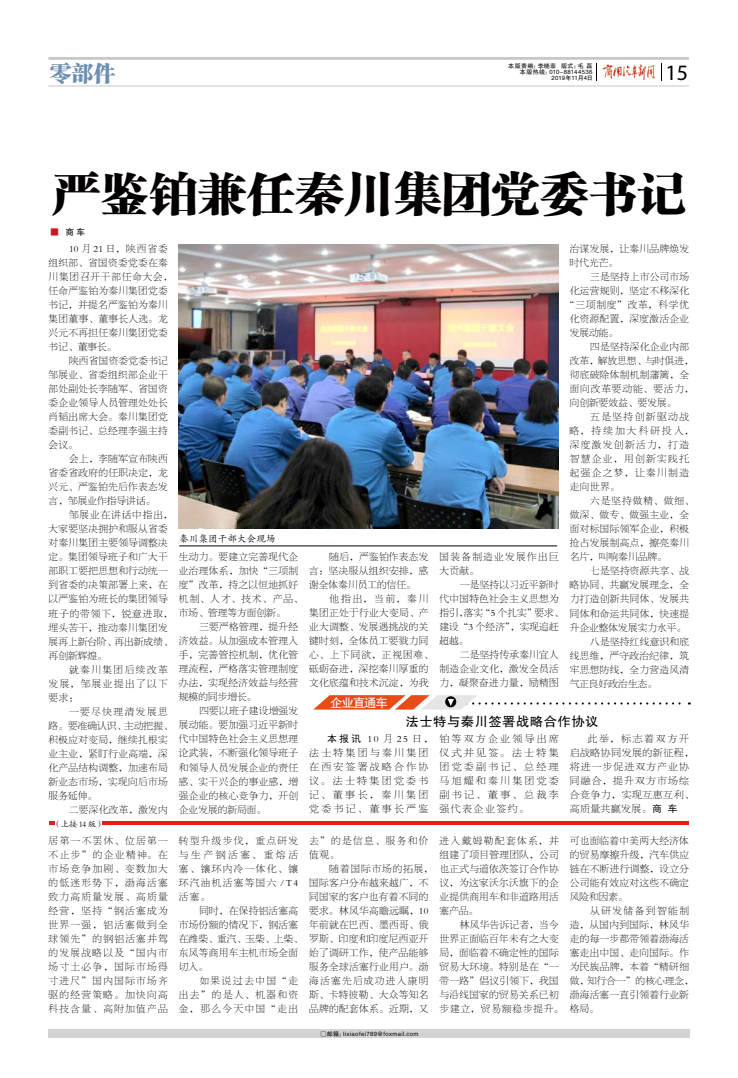
<style>
.page{position:relative;width:738px;height:1078px;background:#fff}
.page>*{position:absolute;margin:0;border:0;box-sizing:border-box;transform-origin:0 0}
.t1{font:46px "FZCSJW GB1 0";color:#040000;scale:1.06 1}
.t2{font:30px "Myriad Pro";color:#000}
.t3{font:22px "FZCSJW GB1 0";color:#6e8fb2}
.t4{font:22px "Myriad Pro";color:#000}
.t5{font:13px "FZHTJW GB1 0";letter-spacing:.03em;color:#000}
.t6{font:12.2px "FZHTJW GB1 0";letter-spacing:-.1em;color:#fff}
.t7{font:9.6px/14px "FZBSJW GB1 0";letter-spacing:.04em;color:#000;text-align:justify}
.t8{font:9.6px/14px "FZBSJW GB1 0";letter-spacing:.225em;color:#000}
.t9{font:9.6px/14px "FZBSJW GB1 0";letter-spacing:.08em;color:#000}
.t10{font:9.6px "FZBSJW GB1 0";letter-spacing:.01em;color:#000}
.t11{font:9.6px "FZBSJW GB1 0";letter-spacing:.15em;color:#000}
.t12{font:9.6px/14px "FZBSJW GB1 0";letter-spacing:.14em;color:#000}
.t13{font:9.6px/14px "FZBSJW GB1 0";letter-spacing:.145em;color:#000}
.t14{font:9.6px "FZBSJW GB1 0";letter-spacing:.09em;color:#000}
.t15{font:9.6px "FZBSJW GB1 0";letter-spacing:.1em;color:#000}
.t16{font:9.6px "FZBSJW GB1 0";letter-spacing:.11em;color:#000}
.t17{font:9.6px "FZKTJW GB1 0";color:#040000}
.t18{font:9.6px "FZBSJW GB1 0";letter-spacing:.16em;color:#000}
.t19{font:8.6px "FZKTJW GB1 0";color:#000}
.t20{font:8.6px "FZHTJW GB1 0";color:#000}
.t21{font:6px/6px "FZHTJW GB1 0";letter-spacing:.055em;color:#000;text-align:right}
.t22{font:6px "FZHTJW GB1 0";letter-spacing:-.005em;color:#000}
.s1{font-size:9px;color:#ca171d}
.s2{font-family:"Sim Hei"}
</style>
<div class="page">
<div style="left:48px;top:1029px;width:641px;height:8px;background:#d2d3d4"></div>
<hr style="left:48px;top:57px;width:640px;height:3px;background:#c7c8ca">
<hr style="left:48px;top:86px;width:640px;height:1px;background:#c7c8ca">
<svg style="left:661px;top:64px;width:1px;height:17px"></svg>
<img style="left:602px;top:64px;width:53px;height:16px">
<hr style="left:50px;top:821px;width:638px;height:4px;background:#e61e19">
<div style="left:55px;top:819px;width:47px;height:8px;background:#fff"></div>
<svg style="left:314px;top:695px;width:375px;height:14px"></svg>
<hr style="left:179px;top:545px;width:377px;height:1px;background:#000">
<img style="left:179px;top:244px;width:379px;height:284px">
<h3 class="t3" style="left:49px;top:60px;width:67px">零部件</h3>
<p class="t21" style="left:508px;top:63px;width:86px">本版责编：李晓菲 版式：毛 磊本版热线：010-88144536</p>
<p class="t22" style="left:551px;top:75px;width:43px">2019年11月4日</p>
<h2 class="t2" style="left:659px;top:51px;width:32px">03</h2>
<h3 class="t4" style="left:665px;top:59px;width:24px">15</h3>
<h1 class="t1" style="left:51px;top:168px;width:600px">严鉴铂兼任秦川集团党委书记</h1>
<p class="t7" style="left:49px;top:242px;width:125px;text-align:left;text-indent:20px">10 月 21 日，陕西省委组织部、省国资委党委在秦川集团召开干部任命大会，任命严鉴铂为秦川集团党委书记，并提名严鉴铂为秦川集团董事、董事长人选。龙兴元不再担任秦川集团党委书记、董事长。</p>
<p class="t7" style="left:49px;top:354px;width:121px;text-indent:20px">陕西省国资委党委书记邹展业、省委组织部企业干部处副处长李随军、省国资委企业领导人员管理处处长肖韬出席大会。秦川集团党委副书记、总经理李强主持会议。</p>
<p class="t7" style="left:49px;top:452px;width:121px;text-indent:20px">会上，李随军宣布陕西省委省政府的任职决定，龙兴元、严鉴铂先后作表态发言，邹展业作指导讲话。</p>
<p class="t7" style="left:49px;top:508px;width:125px;text-align:left;text-indent:20px">邹展业在讲话中指出，大家要坚决拥护和服从省委对秦川集团主要领导调整决定。集团领导班子和广大干部职工要把思想和行动统一到省委的决策部署上来，在以严鉴铂为班长的集团领导班子的带领下，锐意进取，埋头苦干，推动秦川集团发展再上新台阶、再出新成绩、再创新辉煌。</p>
<p class="t7" style="left:49px;top:662px;width:121px;text-indent:20px">就秦川集团后续改革发展，邹展业提出了以下要求：</p>
<p class="t7" style="left:49px;top:704px;width:125px;text-align:left;text-indent:20px">一要尽快理清发展思路。要准确认识、主动把握、积极应对变局，继续扎根实业主业，紧盯行业高端，深化产品结构调整，加速布局新业态市场，实现向后市场服务延伸。</p>
<p class="t7" style="left:69px;top:802px;width:100px">二要深化改革，激发内</p>
<p class="t20" style="left:50px;top:227px;width:36px"><span class="s1">■</span> 商 车</p>
<p class="t7" style="left:569px;top:242px;width:121px">治谋发展，让秦川品牌焕发时代光芒。</p>
<p class="t7" style="left:589px;top:270px;width:100px">三是坚持上市公司市场</p>
<p class="t7" style="left:569px;top:284px;width:121px">化运营规则，坚定不移深化</p>
<p class="t14" style="left:564px;top:300px;width:125px">“三项制度”改革，科学优</p>
<p class="t7" style="left:569px;top:312px;width:121px">化资源配置，深度激活企业</p>
<p class="t7" style="left:569px;top:326px;width:50px">发展动能。</p>
<p class="t7" style="left:589px;top:340px;width:100px">四是坚持深化企业内部</p>
<p class="t10" style="left:569px;top:356px;width:125px">改革，解放思想、与时俱进，</p>
<p class="t7" style="left:569px;top:368px;width:121px">彻底破除体制机制藩篱，全</p>
<p class="t15" style="left:569px;top:384px;width:125px">面向改革要动能、要活力，</p>
<p class="t10" style="left:569px;top:398px;width:108px">向创新要效益、要发展。</p>
<p class="t18" style="left:589px;top:412px;width:100px">五是坚持创新驱动战</p>
<p class="t8" style="left:569px;top:424px;width:125px">略，持续加大科研投入，</p>
<p class="t11" style="left:569px;top:440px;width:121px">深度激发创新活力，打造</p>
<p class="t11" style="left:569px;top:454px;width:121px">智慧企业，用创新实践托</p>
<p class="t11" style="left:569px;top:468px;width:121px">起强企之梦，让秦川制造</p>
<p class="t7" style="left:569px;top:480px;width:51px">走向世界。</p>
<p class="t16" style="left:589px;top:496px;width:105px">六是坚持做精、做细、</p>
<p class="t7" style="left:569px;top:508px;width:121px">做深、做专、做强主业，全</p>
<p class="t7" style="left:569px;top:522px;width:121px">面对标国际领军企业，积极</p>
<p class="t7" style="left:569px;top:536px;width:121px">抢占发展制高点，擦亮秦川</p>
<p class="t10" style="left:569px;top:552px;width:98px">名片，叫响秦川品牌。</p>
<p class="t7" style="left:589px;top:564px;width:100px">七是坚持资源共享、战</p>
<p class="t7" style="left:569px;top:578px;width:121px">略协同、共赢发展理念，全</p>
<p class="t7" style="left:569px;top:592px;width:121px">力打造创新共同体、发展共</p>
<p class="t7" style="left:569px;top:606px;width:121px">同体和命运共同体，快速提</p>
<p class="t10" style="left:569px;top:622px;width:118px">升企业整体发展实力水平。</p>
<p class="t7" style="left:589px;top:634px;width:100px">八是坚持红线意识和底</p>
<p class="t7" style="left:569px;top:648px;width:121px">线思维，严守政治纪律，筑</p>
<p class="t7" style="left:569px;top:662px;width:121px">牢思想防线，全力营造风清</p>
<p class="t10" style="left:569px;top:678px;width:89px">气正良好政治生态。</p>
<p class="t17" style="left:179px;top:533px;width:97px">秦川集团干部大会现场</p>
<p class="t7" style="left:179px;top:550px;width:125px;text-align:left">生动力。要建立完善现代企业治理体系，加快“三项制度”改革，持之以恒地抓好机制、人才、技术、产品、市场、管理等方面创新。</p>
<p class="t7" style="left:179px;top:620px;width:121px;text-indent:20px">三要严格管理，提升经济效益。从加强成本管理入手，完善管控机制，优化管理流程，严格落实管理制度办法，实现经济效益与经营规模的同步增长。</p>
<p class="t7" style="left:179px;top:704px;width:121px;text-indent:20px">四要以班子建设增强发展动能。要加强习近平新时代中国特色社会主义思想理论武装，不断强化领导班子和领导人员发展企业的责任感、实干兴企的事业感，增强企业的核心竞争力，开创企业发展的新局面。</p>
<p class="t7" style="left:309px;top:550px;width:121px;text-indent:20px">随后，严鉴铂作表态发言：坚决服从组织安排，感谢全体秦川员工的信任。</p>
<p class="t7" style="left:309px;top:592px;width:125px;text-align:left;text-indent:20px">他指出，当前，秦川集团正处于行业大变局、产业大调整、发展遇挑战的关键时刻，全体员工要戮力同心、上下同欲，正视困难、砥砺奋进，深挖秦川厚重的文化底蕴和技术沉淀，为我</p>
<p class="t12" style="left:439px;top:550px;width:121px">国装备制造业发展作出巨大贡献。</p>
<p class="t7" style="left:439px;top:578px;width:125px;text-align:left;text-indent:20px">一是坚持以习近平新时代中国特色社会主义思想为指引，落实“5 个扎实”要求、建设“3 个经济”，实现追赶超越。</p>
<p class="t7" style="left:439px;top:648px;width:121px;text-indent:20px">二是坚持传承秦川宜人制造企业文化，激发全员活力，凝聚奋进力量，励精图</p>
<p class="t6" style="left:330px;top:695px;width:59px">企业直通车</p>
<p class="t8" style="left:309px;top:732px;width:125px;text-indent:18px"><span class="s2">本报讯</span> 10 月 25 日，法士特集团与秦川集团在西安签署战略合作协议。法士特集团党委书记、董事长，秦川集团党委书记、董事长严鉴</p>
<p class="t7" style="left:439px;top:732px;width:121px">铂等双方企业领导出席仪式并见签。法士特集团党委副书记、总经理马旭耀和秦川集团党委副书记、董事、总裁李强代表企业签约。</p>
<h3 class="t5" style="left:405px;top:714px;width:194px">法士特与秦川签署战略合作协议</h3>
<p class="t9" style="left:569px;top:732px;width:125px;text-indent:18px">此举，标志着双方开启战略协同发展的新征程，将进一步促进双方产业协同融合，提升双方市场综合竞争力，实现互惠互利、高质量共赢发展。<span class="s2">商 车</span></p>
<p class="t19" style="left:53px;top:819px;width:53px">（上接 14 版）</p>
<p class="t7" style="left:49px;top:833px;width:121px">居第一不罢休、位居第一不止步”的企业精神。在市场竞争加剧、变数加大的低迷形势下，渤海活塞致力高质量发展、高质量经营，坚持“钢活塞成为世界一强，铝活塞做到全球领先”的钢铝活塞并驾的发展战略以及“国内市场寸土必争，国际市场得寸进尺”国内国际市场齐驱的经营策略。加快向高科技含量、高附加值产品</p>
<p class="t7" style="left:179px;top:833px;width:121px">转型升级步伐，重点研发与生产钢活塞、重熔活塞、镶环内冷一体化、镶环汽油机活塞等国六 /T4活塞。</p>
<p class="t7" style="left:179px;top:903px;width:125px;text-align:left;text-indent:20px">同时，在保持铝活塞高市场份额的情况下，钢活塞在潍柴、重汽、玉柴、上柴、东风等商用车主机市场全面切入。</p>
<p class="t7" style="left:179px;top:973px;width:121px;text-indent:20px">如果说过去中国“走出去”的是人、机器和资金，那么今天中国“走出</p>
<p class="t13" style="left:309px;top:833px;width:121px">去”的是信息、服务和价值观。</p>
<p class="t7" style="left:309px;top:861px;width:125px;text-align:left;text-indent:20px">随着国际市场的拓展，国际客户分布越来越广，不同国家的客户也有着不同的要求。林风华高瞻远瞩，10年前就在巴西、墨西哥、俄罗斯、印度和印度尼西亚开始了调研工作，使产品能够服务全球活塞行业用户。渤海活塞先后成功进入康明斯、卡特彼勒、大众等知名品牌的配套体系。近期，又</p>
<p class="t21" style="left:320px;top:1030px;width:99px">□邮箱：lixiaofei789@foxmail.com</p>
<p class="t7" style="left:439px;top:833px;width:121px">进入戴姆勒配套体系，并组建了项目管理团队，公司也正式与道依茨签订合作协议，为这家沃尔沃旗下的企业提供商用车和非道路用活塞产品。</p>
<p class="t7" style="left:439px;top:917px;width:125px;text-align:left;text-indent:20px">林风华告诉记者，当今世界正面临百年未有之大变局，面临着不确定性的国际贸易大环境。特别是在“一带一路”倡议引领下，我国与沿线国家的贸易关系已初步建立，贸易额稳步提升。</p>
<p class="t7" style="left:569px;top:833px;width:121px">可也面临着中美两大经济体的贸易摩擦升级，汽车供应链在不断进行调整，设立分公司能有效应对这些不确定风险和因素。</p>
<p class="t7" style="left:569px;top:903px;width:125px;text-align:left;text-indent:20px">从研发储备到智能制造，从国内到国际，林风华走的每一步都带领着渤海活塞走出中国、走向国际。作为民族品牌，本着“精研细做，知行合一”的核心理念，渤海活塞一直引领着行业新格局。</p>
</div>
